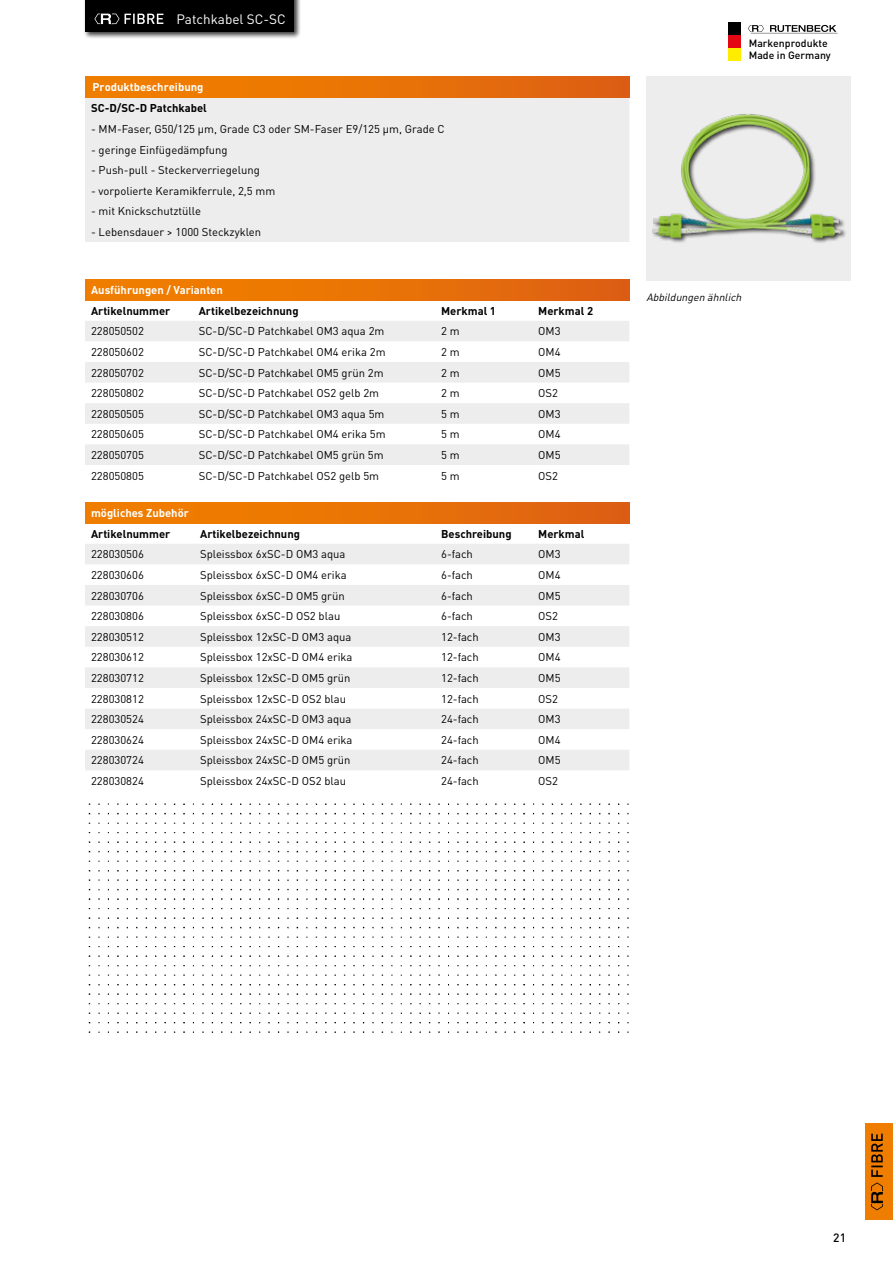
<style>
.page{position:relative;width:893px;height:1263px;background:#fff}
.page>*{position:absolute;margin:0;border:0;box-sizing:border-box;transform-origin:0 0}
.t1{font:13.5px "DIN Pro";color:#fff}
.t2{font:500 12px "DIN Pro";color:#000}
.t3{font:11.25px "DIN Pro";color:#000}
.t4{font:700 11.25px "DIN Pro";color:#000}
.t5{font:700 11.25px "DIN Pro";color:#fff}
.t6{font:500 10.5px/12px "DIN Pro";color:#000}
.t7{font:italic 10.5px "DIN Pro";color:#000}
</style>
<div class="page">
<div style="left:728px;top:47px;width:13px;height:14px;background:#ffed00"></div>
<div style="left:728px;top:35px;width:13px;height:13px;background:#e30613"></div>
<div style="left:728px;top:22px;width:13px;height:13px;background:#000"></div>
<svg style="left:770px;top:25px;width:66px;height:7px"></svg>
<svg style="left:748px;top:25px;width:16px;height:7px"></svg>
<hr style="left:751px;top:33px;width:87px;height:1px;background:#000">
<div style="left:85px;top:98px;width:544px;height:144px;background:#ededed"></div>
<div style="left:85px;top:77px;width:544px;height:21px;background:linear-gradient(to right,#f38200,#de6112)"></div>
<div style="left:83px;top:0;width:218px;height:39px;background:#000;opacity:.75"></div>
<div style="left:85px;top:0;width:208px;height:31px;background:#000"></div>
<svg style="left:94px;top:14px;width:69px;height:10px"></svg>
<div style="left:85px;top:503px;width:544px;height:20px;background:linear-gradient(to right,#f38200,#de6112)"></div>
<svg style="left:85px;top:544px;width:544px;height:226px;fill:#ededed"></svg>
<div style="left:85px;top:280px;width:544px;height:20px;background:linear-gradient(to right,#f38200,#de6112)"></div>
<svg style="left:85px;top:321px;width:544px;height:144px;fill:#ededed"></svg>
<div style="left:646px;top:77px;width:204px;height:204px;background:#ededed"></div>
<img style="left:88px;top:803px;width:541px;height:230px">
<div style="left:865px;top:1123px;width:28px;height:97px;background:#ef7d00"></div>
<svg style="left:871px;top:1133px;width:12px;height:77px"></svg>
<div style="left:652px;top:113px;width:195px;height:131px;background:#000;opacity:.75"></div>
<img style="left:652px;top:113px;width:193px;height:128px">
<p class="t1" style="left:176px;top:9px;width:111px">Patchkabel SC-SC</p>
<p class="t5" style="left:92px;top:80px;width:113px">Produktbeschreibung</p>
<p class="t4" style="left:91px;top:101px;width:117px">SC-D/SC-D Patchkabel</p>
<p class="t3" style="left:91px;top:121px;width:355px">- MM-Faser, G50/125 µm, Grade C3 oder SM-Faser E9/125 µm, Grade C</p>
<p class="t3" style="left:91px;top:142px;width:138px">- geringe Einfügedämpfung</p>
<p class="t3" style="left:91px;top:162px;width:170px">- Push-pull - Steckerverriegelung</p>
<p class="t3" style="left:91px;top:183px;width:186px">- vorpolierte Keramikferrule, 2,5 mm</p>
<p class="t3" style="left:91px;top:204px;width:111px">- mit Knickschutztülle</p>
<p class="t3" style="left:91px;top:224px;width:172px">- Lebensdauer &gt; 1000 Steckzyklen</p>
<p class="t5" style="left:91px;top:282px;width:133px">Ausführungen / Varianten</p>
<p class="t4" style="left:91px;top:303px;width:81px">Artikelnummer</p>
<p class="t4" style="left:199px;top:303px;width:101px">Artikelbezeichnung</p>
<p class="t4" style="left:441px;top:303px;width:56px">Merkmal 1</p>
<p class="t4" style="left:538px;top:303px;width:56px">Merkmal 2</p>
<p class="t3" style="left:91px;top:324px;width:54px">228050502</p>
<p class="t3" style="left:199px;top:324px;width:187px">SC-D/SC-D Patchkabel OM3 aqua 2m</p>
<p class="t3" style="left:441px;top:324px;width:20px">2 m</p>
<p class="t3" style="left:538px;top:324px;width:24px">OM3</p>
<p class="t3" style="left:91px;top:344px;width:54px">228050602</p>
<p class="t3" style="left:199px;top:344px;width:188px">SC-D/SC-D Patchkabel OM4 erika 2m</p>
<p class="t3" style="left:441px;top:344px;width:20px">2 m</p>
<p class="t3" style="left:538px;top:344px;width:24px">OM4</p>
<p class="t3" style="left:91px;top:365px;width:54px">228050702</p>
<p class="t3" style="left:199px;top:365px;width:186px">SC-D/SC-D Patchkabel OM5 grün 2m</p>
<p class="t3" style="left:441px;top:365px;width:20px">2 m</p>
<p class="t3" style="left:538px;top:365px;width:24px">OM5</p>
<p class="t3" style="left:91px;top:385px;width:54px">228050802</p>
<p class="t3" style="left:199px;top:385px;width:182px">SC-D/SC-D Patchkabel OS2 gelb 2m</p>
<p class="t3" style="left:441px;top:385px;width:20px">2 m</p>
<p class="t3" style="left:538px;top:385px;width:21px">OS2</p>
<p class="t3" style="left:91px;top:406px;width:54px">228050505</p>
<p class="t3" style="left:199px;top:406px;width:187px">SC-D/SC-D Patchkabel OM3 aqua 5m</p>
<p class="t3" style="left:441px;top:406px;width:20px">5 m</p>
<p class="t3" style="left:538px;top:406px;width:24px">OM3</p>
<p class="t3" style="left:91px;top:427px;width:54px">228050605</p>
<p class="t3" style="left:199px;top:427px;width:188px">SC-D/SC-D Patchkabel OM4 erika 5m</p>
<p class="t3" style="left:441px;top:427px;width:20px">5 m</p>
<p class="t3" style="left:538px;top:427px;width:24px">OM4</p>
<p class="t3" style="left:91px;top:447px;width:54px">228050705</p>
<p class="t3" style="left:199px;top:447px;width:186px">SC-D/SC-D Patchkabel OM5 grün 5m</p>
<p class="t3" style="left:441px;top:447px;width:20px">5 m</p>
<p class="t3" style="left:538px;top:447px;width:24px">OM5</p>
<p class="t3" style="left:91px;top:468px;width:54px">228050805</p>
<p class="t3" style="left:199px;top:468px;width:182px">SC-D/SC-D Patchkabel OS2 gelb 5m</p>
<p class="t3" style="left:441px;top:468px;width:20px">5 m</p>
<p class="t3" style="left:538px;top:468px;width:21px">OS2</p>
<p class="t5" style="left:91px;top:505px;width:99px">mögliches Zubehör</p>
<p class="t4" style="left:91px;top:526px;width:81px">Artikelnummer</p>
<p class="t4" style="left:200px;top:526px;width:101px">Artikelbezeichnung</p>
<p class="t4" style="left:441px;top:526px;width:72px">Beschreibung</p>
<p class="t4" style="left:538px;top:526px;width:48px">Merkmal</p>
<p class="t3" style="left:91px;top:547px;width:54px">228030506</p>
<p class="t3" style="left:200px;top:547px;width:147px">Spleissbox 6xSC-D OM3 aqua</p>
<p class="t3" style="left:441px;top:547px;width:33px">6-fach</p>
<p class="t3" style="left:538px;top:547px;width:24px">OM3</p>
<p class="t3" style="left:91px;top:567px;width:54px">228030606</p>
<p class="t3" style="left:200px;top:567px;width:148px">Spleissbox 6xSC-D OM4 erika</p>
<p class="t3" style="left:441px;top:567px;width:33px">6-fach</p>
<p class="t3" style="left:538px;top:567px;width:24px">OM4</p>
<p class="t3" style="left:91px;top:588px;width:54px">228030706</p>
<p class="t3" style="left:200px;top:588px;width:146px">Spleissbox 6xSC-D OM5 grün</p>
<p class="t3" style="left:441px;top:588px;width:33px">6-fach</p>
<p class="t3" style="left:538px;top:588px;width:24px">OM5</p>
<p class="t3" style="left:91px;top:608px;width:54px">228030806</p>
<p class="t3" style="left:200px;top:608px;width:142px">Spleissbox 6xSC-D OS2 blau</p>
<p class="t3" style="left:441px;top:608px;width:33px">6-fach</p>
<p class="t3" style="left:538px;top:608px;width:21px">OS2</p>
<p class="t3" style="left:91px;top:629px;width:54px">228030512</p>
<p class="t3" style="left:200px;top:629px;width:153px">Spleissbox 12xSC-D OM3 aqua</p>
<p class="t3" style="left:441px;top:629px;width:39px">12-fach</p>
<p class="t3" style="left:538px;top:629px;width:24px">OM3</p>
<p class="t3" style="left:91px;top:650px;width:54px">228030612</p>
<p class="t3" style="left:200px;top:650px;width:154px">Spleissbox 12xSC-D OM4 erika</p>
<p class="t3" style="left:441px;top:650px;width:39px">12-fach</p>
<p class="t3" style="left:538px;top:650px;width:24px">OM4</p>
<p class="t3" style="left:91px;top:670px;width:54px">228030712</p>
<p class="t3" style="left:200px;top:670px;width:152px">Spleissbox 12xSC-D OM5 grün</p>
<p class="t3" style="left:441px;top:670px;width:39px">12-fach</p>
<p class="t3" style="left:538px;top:670px;width:24px">OM5</p>
<p class="t3" style="left:91px;top:691px;width:54px">228030812</p>
<p class="t3" style="left:200px;top:691px;width:148px">Spleissbox 12xSC-D OS2 blau</p>
<p class="t3" style="left:441px;top:691px;width:39px">12-fach</p>
<p class="t3" style="left:538px;top:691px;width:21px">OS2</p>
<p class="t3" style="left:91px;top:711px;width:54px">228030524</p>
<p class="t3" style="left:200px;top:711px;width:153px">Spleissbox 24xSC-D OM3 aqua</p>
<p class="t3" style="left:441px;top:711px;width:39px">24-fach</p>
<p class="t3" style="left:538px;top:711px;width:24px">OM3</p>
<p class="t3" style="left:91px;top:732px;width:54px">228030624</p>
<p class="t3" style="left:200px;top:732px;width:154px">Spleissbox 24xSC-D OM4 erika</p>
<p class="t3" style="left:441px;top:732px;width:39px">24-fach</p>
<p class="t3" style="left:538px;top:732px;width:24px">OM4</p>
<p class="t3" style="left:91px;top:753px;width:54px">228030724</p>
<p class="t3" style="left:200px;top:753px;width:152px">Spleissbox 24xSC-D OM5 grün</p>
<p class="t3" style="left:441px;top:753px;width:39px">24-fach</p>
<p class="t3" style="left:538px;top:753px;width:24px">OM5</p>
<p class="t3" style="left:91px;top:773px;width:54px">228030824</p>
<p class="t3" style="left:200px;top:773px;width:148px">Spleissbox 24xSC-D OS2 blau</p>
<p class="t3" style="left:441px;top:773px;width:39px">24-fach</p>
<p class="t3" style="left:538px;top:773px;width:21px">OS2</p>
<p class="t6" style="left:749px;top:36px;width:84px">Markenprodukte<br>Made in Germany</p>
<p class="t7" style="left:646px;top:290px;width:99px">Abbildungen ähnlich</p>
<p class="t2" style="left:833px;top:1230px;width:14px">21</p>
</div>
